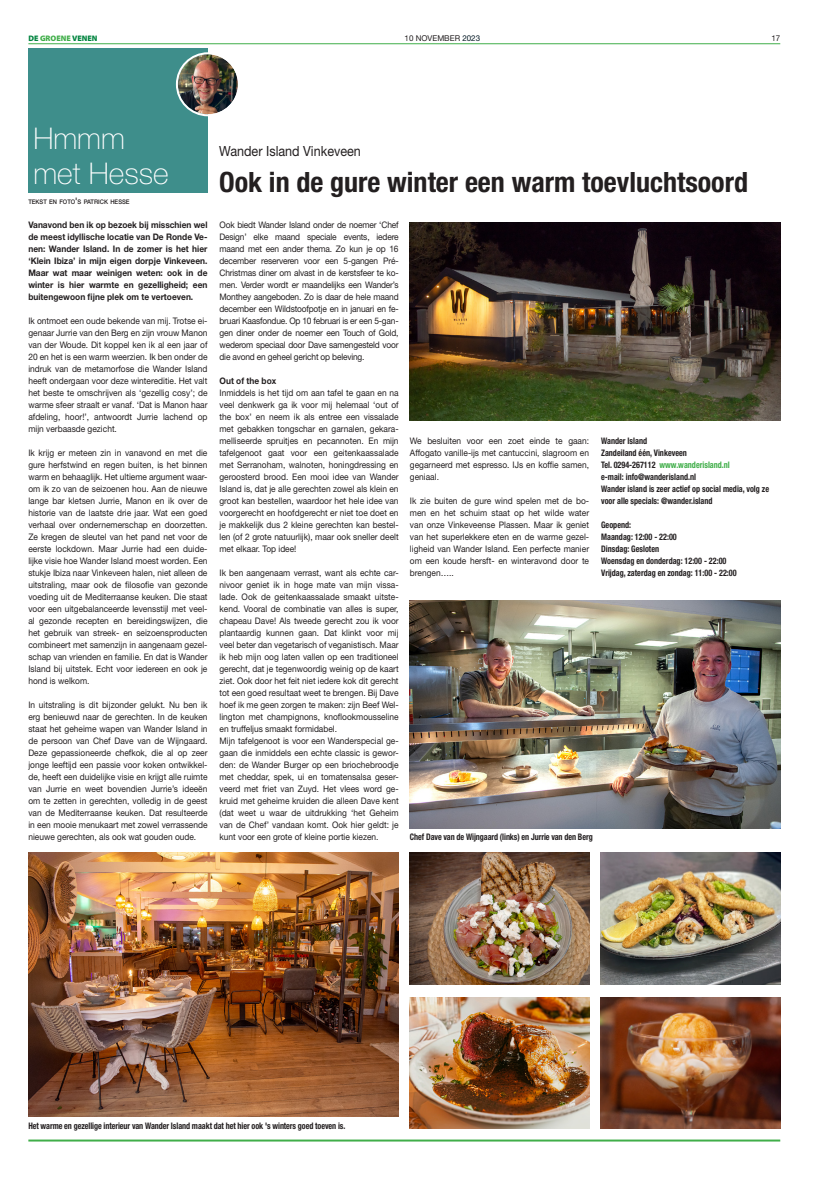
<style>
.page{position:relative;width:820px;height:1177px;background:#fff}
.page>*{position:absolute;margin:0;border:0;box-sizing:border-box;transform-origin:0 0}
.t1{font:100 29.9px "Helvetica Neue LT Std";color:#fff}
.Kop_Klein_18pt{font:700 condensed 28px "Helvetica Neue LT Std";color:#231f20}
.Chapeau{font:14px "Helvetica Neue LT Std";color:#231f20;scale:.9 1}
.Body{font:9px/12px "Helvetica Neue LT Std";color:#231f20;text-align:justify;scale:.93 1}
.Fotobijschrift{font:700 condensed 9px/12px "Helvetica Neue LT Std";color:#231f20;scale:.9 1}
.Intro{font:700 9px/12px "Helvetica Neue LT Std";color:#231f20;text-align:justify;scale:.93 1}
.Fotobijschrift-2{font:700 condensed 9px "Helvetica Neue LT Std";color:#40ae49;scale:.9 1}
.t2{font:8px "Helvetica Neue LT Std";color:#231f20}
.t3{font:900 8px "Myriad Pro";color:#00843f}
.Credits{font:500 6.3px "Helvetica Neue LT Std";color:#231f20;scale:.93 1}
.s1{color:#40ae49}
.s2{color:#011622}
.s3{font-size:9px}
.s4{color:#231f20}
</style>
<div class="page">
<hr style="left:28px;top:43px;width:752px;height:1px;background:#40ae49">
<hr style="left:28px;top:1139px;width:752px;height:2px;background:#40ae49">
<div style="left:28px;top:48px;width:180px;height:144px;background:#3e8e8b"></div>
<img style="left:178px;top:54px;width:59px;height:60px">
<div style="left:176px;top:52px;width:64px;height:64px;border:2px solid #fff;border-radius:50%"></div>
<img style="left:410px;top:223px;width:370px;height:197px">
<img style="left:410px;top:600px;width:370px;height:228px">
<img style="left:28px;top:852px;width:370px;height:264px">
<img style="left:410px;top:852px;width:179px;height:132px">
<img style="left:600px;top:997px;width:180px;height:131px">
<img style="left:600px;top:852px;width:180px;height:132px">
<img style="left:410px;top:997px;width:179px;height:131px">
<p class="t3" style="left:28px;top:33px;width:71px">DE <span class="s1">GROENE</span> VENEN</p>
<p class="t2" style="left:404px;top:34px;width:77px">10 NOVEMBER <span class="s2">2023</span></p>
<p class="t2" style="left:771px;top:34px;width:10px">17</p>
<p class="t1" style="left:33px;top:121px;width:93px">Hmmm</p>
<p class="t1" style="left:33px;top:157px;width:137px">met Hesse</p>
<p class="Credits" style="left:28px;top:198px;width:110px">TEKST EN FOTO<span class="s3">'</span>S PATRICK HESSE</p>
<p class="Intro" style="left:28px;top:219px;width:194px">Vanavond ben ik op bezoek bij misschien wel de meest idyllische locatie van De Ronde Ve&shy;nen: Wander Island. In de zomer is het hier ‘Klein Ibiza’ in mijn eigen dorpje Vinkeveen.<br>Maar wat maar weinigen weten: ook in de winter is hier warmte en gezelligheid; een buitengewoon fijne plek om te vertoeven.</p>
<p class="Body" style="left:28px;top:315px;width:194px">Ik ontmoet een oude bekende van mij. Trotse ei&shy;genaar Jurrie van den Berg en zijn vrouw Manon van der Woude. Dit koppel ken ik al een jaar of 20 en het is een warm weerzien. Ik ben onder de indruk van de metamorfose die Wander Island heeft ondergaan voor deze wintereditie. Het valt het beste te omschrijven als ‘gezellig cosy’; de warme sfeer straalt er vanaf. ‘Dat is Manon haar afdeling, hoor!’, antwoordt Jurrie lachend op mijn verbaasde gezicht.</p>
<p class="Body" style="left:28px;top:447px;width:194px">Ik krijg er meteen zin in vanavond en met die gure herfstwind en regen buiten, is het binnen warm en behaaglijk. Het ultieme argument waar&shy;om ik zo van de seizoenen hou. Aan de nieuwe lange bar kletsen Jurrie, Manon en ik over de historie van de laatste drie jaar. Wat een goed verhaal over ondernemerschap en doorzetten.<br>Ze kregen de sleutel van het pand net voor de eerste lockdown. Maar Jurrie had een duide&shy;lijke visie hoe Wander Island moest worden. Een stukje Ibiza naar Vinkeveen halen, niet alleen de uitstraling, maar ook de filosofie van gezonde voeding uit de Mediterraanse keuken. Die staat voor een uitgebalanceerde levensstijl met veel&shy;al gezonde recepten en bereidingswijzen, die het gebruik van streek- en seizoensproducten combineert met samenzijn in aangenaam gezel&shy;schap van vrienden en familie. En dat is Wander Island bij uitstek. Echt voor iedereen en ook je hond is welkom.</p>
<p class="Body" style="left:28px;top:699px;width:194px">In uitstraling is dit bijzonder gelukt. Nu ben ik erg benieuwd naar de gerechten. In de keuken staat het geheime wapen van Wander Island in de persoon van Chef Dave van de Wijngaard.<br>Deze gepassioneerde chefkok, die al op zeer jonge leeftijd een passie voor koken ontwikkel&shy;de, heeft een duidelijke visie en krijgt alle ruimte van Jurrie en weet bovendien Jurrie’s ideeën om te zetten in gerechten, volledig in de geest van de Mediterraanse keuken. Dat resulteerde in een mooie menukaart met zowel verrassende nieuwe gerechten, als ook wat gouden oude.</p>
<p class="Chapeau" style="left:219px;top:143px;width:159px">Wander Island Vinkeveen</p>
<p class="Kop_Klein_18pt" style="left:219px;top:165px;width:530px">Ook in de gure winter een warm toevluchtsoord</p>
<p class="Body" style="left:219px;top:219px;width:194px">Ook biedt Wander Island onder de noemer ‘Chef Design’ elke maand speciale events, iedere maand met een ander thema. Zo kun je op 16 december reserveren voor een 5-gangen Pré-Christmas diner om alvast in de kerstsfeer te ko&shy;men. Verder wordt er maandelijks een Wander’s Monthey aangeboden. Zo is daar de hele maand december een Wildstoofpotje en in januari en fe&shy;bruari Kaasfondue. Op 10 februari is er een 5-gan&shy;gen diner onder de noemer een Touch of Gold, wederom speciaal door Dave samengesteld voor die avond en geheel gericht op beleving.</p>
<p class="Intro" style="left:219px;top:375px;width:63px">Out of the box</p>
<p class="Body" style="left:219px;top:387px;width:194px">Inmiddels is het tijd om aan tafel te gaan en na veel denkwerk ga ik voor mij helemaal ‘out of the box’ en neem ik als entree een vissalade met gebakken tongschar en garnalen, gekara&shy;melliseerde spruitjes en pecannoten. En mijn tafelgenoot gaat voor een geitenkaassalade met Serranoham, walnoten, honingdressing en geroosterd brood. Een mooi idee van Wander Island is, dat je alle gerechten zowel als klein en groot kan bestellen, waardoor het hele idee van voorgerecht en hoofdgerecht er niet toe doet en je makkelijk dus 2 kleine gerechten kan bestel&shy;len (of 2 grote natuurlijk), maar ook sneller deelt met elkaar. Top idee!</p>
<p class="Body" style="left:219px;top:567px;width:194px">Ik ben aangenaam verrast, want als echte car&shy;nivoor geniet ik in hoge mate van mijn vissa&shy;lade. Ook de geitenkaassalade smaakt uitste&shy;kend. Vooral de combinatie van alles is super, chapeau Dave! Als tweede gerecht zou ik voor plantaardig kunnen gaan. Dat klinkt voor mij veel beter dan vegetarisch of veganistisch. Maar ik heb mijn oog laten vallen op een traditioneel gerecht, dat je tegenwoordig weinig op de kaart ziet. Ook door het feit niet iedere kok dit gerecht tot een goed resultaat weet te brengen. Bij Dave hoef ik me geen zorgen te maken: zijn Beef Wel&shy;lington met champignons, knoflookmousseline en truffeljus smaakt formidabel.</p>
<p class="Body" style="left:219px;top:735px;width:194px">Mijn tafelgenoot is voor een Wanderspecial ge&shy;gaan die inmiddels een echte classic is gewor&shy;den: de Wander Burger op een briochebroodje met cheddar, spek, ui en tomatensalsa geser&shy;veerd met friet van Zuyd. Het vlees word ge&shy;kruid met geheime kruiden die alleen Dave kent (dat weet u waar de uitdrukking ‘het Geheim van de Chef’ vandaan komt. Ook hier geldt: je kunt voor een grote of kleine portie kiezen.</p>
<p class="Body" style="left:410px;top:435px;width:194px">We besluiten voor een zoet einde te gaan:<br>Affogato vanille-ijs met cantuccini, slagroom en gegarneerd met espresso. IJs en koffie samen, geniaal.</p>
<p class="Body" style="left:410px;top:495px;width:194px">Ik zie buiten de gure wind spelen met de bo&shy;men en het schuim staat op het wilde water van onze Vinkeveense Plassen. Maar ik geniet van het superlekkere eten en de warme gezel&shy;ligheid van Wander Island. Een perfecte manier om een koude hersft- en winteravond door te brengen…..</p>
<p class="Fotobijschrift" style="left:601px;top:435px;width:53px">Wander Island</p>
<p class="Fotobijschrift" style="left:601px;top:447px;width:97px">Zandeiland één, Vinkeveen</p>
<p class="Fotobijschrift-2" style="left:601px;top:459px;width:144px"><span class="s4">Tel. 0294-267112</span> www.wanderisland.nl</p>
<p class="Fotobijschrift" style="left:601px;top:471px;width:107px">e-mail: info@wanderisland.nl</p>
<p class="Fotobijschrift" style="left:601px;top:483px;width:188px">Wander island is zeer actief op social media, volg ze voor alle specials: @wander.island</p>
<p class="Fotobijschrift" style="left:601px;top:519px;width:35px">Geopend:</p>
<p class="Fotobijschrift" style="left:601px;top:531px;width:85px">Maandag: 12:00 - 22:00</p>
<p class="Fotobijschrift" style="left:601px;top:543px;width:66px">Dinsdag: Gesloten</p>
<p class="Fotobijschrift" style="left:601px;top:555px;width:141px">Woensdag en donderdag: 12:00 - 22:00</p>
<p class="Fotobijschrift" style="left:601px;top:567px;width:152px">Vrijdag, zaterdag en zondag: 11:00 - 22:00</p>
<p class="Fotobijschrift" style="left:410px;top:831px;width:204px">Chef Dave van de Wijngaard (links) en Jurrie van den Berg</p>
<p class="Fotobijschrift" style="left:28px;top:1119px;width:353px">Het warme en gezellige interieur van Wander Island maakt dat het hier ook 's winters goed toeven is.</p>
</div>
